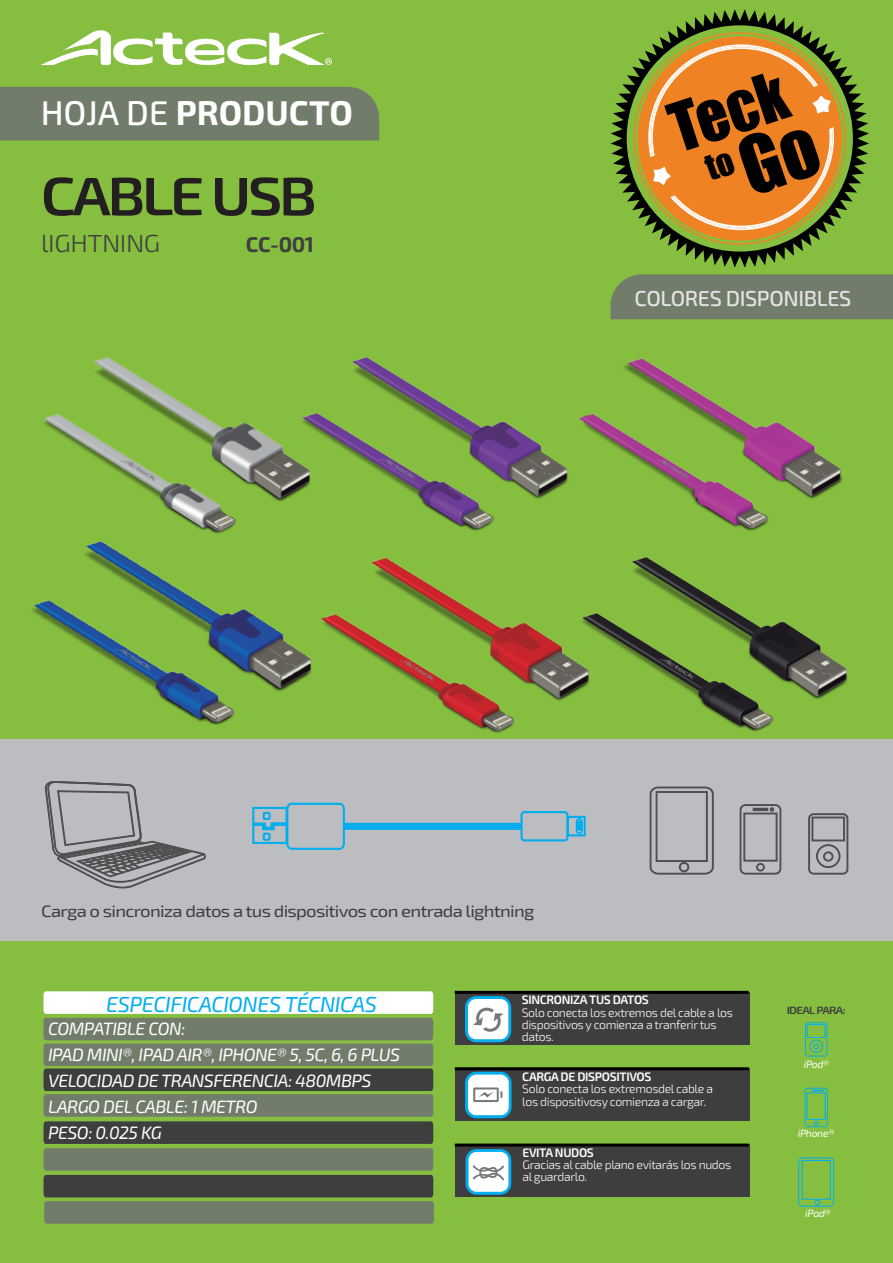
<style>
.page{position:relative;width:893px;height:1263px;background:#86bf40}
.page>*{position:absolute;margin:0;border:0;box-sizing:border-box;transform-origin:0 0}
.t1{font:62.7px "Impact";color:#000001}
.t2{font:600 54px "Exo 2.0";letter-spacing:-.06em;color:#231f20;scale:1.13 1}
.t3{font:700 34.35px "Exo 2.0";color:#fff}
.t4{font:300 24.6px "Exo 2.0";letter-spacing:-.02em;color:#3e3e3f;scale:1.07 1}
.t5{font:italic 21.75px "Exo 2.0";letter-spacing:-.02em;color:#00aeef}
.t6{font:500 21.6px "Exo 2.0";letter-spacing:-.02em;color:#e6e4e3}
.t7{font:700 21.3px "Exo 2.0";color:#3e3e3f}
.t8{font:italic 17.85px/26.1px "Exo 2.0";letter-spacing:-.03em;color:#fff}
.t9{font:16.5px "Exo 2.0";letter-spacing:-.04em;color:#3e3e3f;scale:1.13 1}
.t10{font:300 12.3px/12.3px "Exo 2.0";letter-spacing:-.03em;color:#fff}
.t11{font:600 12.3px "Exo 2.0";letter-spacing:-.03em;color:#fff}
.t12{font:italic 10.5px "Exo 2.0";letter-spacing:-.03em;color:#fff}
.t13{font:600 10.5px "Exo 2.0";letter-spacing:-.06em;color:#3e3e3f;scale:1.13 1}
.s1{font-weight:500}
</style>
<div class="page">
<div style="left:0;top:739px;width:893px;height:202px;background:#bcbdc0"></div>
<svg style="left:44px;top:991px;width:390px;height:233px;background:#737f66"></svg>
<div style="left:455px;top:992px;width:294px;height:52px;background:#3e3e3f"></div>
<hr style="left:455px;top:991px;width:294px;height:3px;background:#000">
<div style="left:455px;top:1068px;width:294px;height:52px;background:#3e3e3f"></div>
<hr style="left:455px;top:1067px;width:294px;height:3px;background:#000">
<div style="left:455px;top:1145px;width:294px;height:52px;background:#3e3e3f"></div>
<hr style="left:455px;top:1143px;width:294px;height:3px;background:#000">
<svg style="left:804px;top:1087px;width:24px;height:40px"></svg>
<svg style="left:798px;top:1157px;width:36px;height:50px"></svg>
<svg style="left:805px;top:1022px;width:23px;height:35px"></svg>
<svg style="left:465px;top:996px;width:46px;height:46px;background:#b2d6e4"></svg>
<svg style="left:465px;top:1072px;width:47px;height:46px;background:#b3d7e5"></svg>
<svg style="left:466px;top:1149px;width:45px;height:46px;background:#b3d7e5"></svg>
<svg style="left:45px;top:781px;width:161px;height:107px"></svg>
<svg style="left:740px;top:804px;width:41px;height:70px"></svg>
<svg style="left:650px;top:787px;width:64px;height:87px"></svg>
<svg style="left:808px;top:813px;width:40px;height:61px"></svg>
<svg style="left:252px;top:803px;width:93px;height:47px"></svg>
<div style="left:344px;top:823px;width:178px;height:6px;background:#00aeef;border:1px solid #00aeef"></div>
<svg style="left:521px;top:811px;width:65px;height:30px"></svg>
<img style="left:31px;top:541px;width:281px;height:184px">
<img style="left:43px;top:357px;width:256px;height:177px">
<img style="left:299px;top:357px;width:269px;height:174px">
<img style="left:591px;top:557px;width:257px;height:175px">
<img style="left:321px;top:557px;width:270px;height:176px">
<img style="left:578px;top:358px;width:265px;height:173px">
<div style="left:0;top:87px;width:379px;height:53px;background:#727c6b"></div>
<div style="left:610px;top:274px;width:283px;height:45px;background:#727c6b"></div>
<svg style="left:41px;top:30px;width:291px;height:35px"></svg>
<svg style="left:611px;top:9px;width:258px;height:259px"></svg>
<svg style="left:634px;top:32px;width:212px;height:213px"></svg>
<svg style="left:648px;top:44px;width:186px;height:186px;background:#e08b32"></svg>
<h3 class="t3" style="left:41px;top:93px;width:314px"><span class="s1">HOJA DE</span> PRODUCTO</h3>
<h2 class="t2" style="left:41px;top:164px;width:246px">CABLE USB</h2>
<h3 class="t4" style="left:41px;top:229px;width:113px">lIGHTNING</h3>
<h3 class="t7" style="left:246px;top:232px;width:70px">CC-001</h3>
<h1 class="t1" style="left:657px;top:83px;width:121px;rotate:-18deg">Teck</h1>
<h3 class="t6" style="left:635px;top:286px;width:218px">COLORES DISPONIBLES</h3>
<h3 class="t9" style="left:41px;top:901px;width:438px">Carga o sincroniza datos a tus dispositivos con entrada lightning</h3>
<h3 class="t5" style="left:106px;top:991px;width:272px">ESPECIFICACIONES TÉCNICAS</h3>
<h3 class="t8" style="left:48px;top:1015px;width:353px">COMPATIBLE CON:<br>IPAD MINI®, IPAD AIR®, IPHONE® 5, 5C, 6, 6 PLUS<br>VELOCIDAD DE TRANSFERENCIA: 480MBPS<br>LARGO DEL CABLE: 1 METRO<br>PESO: 0.025 KG</h3>
<p class="t11" style="left:522px;top:993px;width:129px">SINCRONIZA TUS DATOS</p>
<p class="t10" style="left:522px;top:1006px;width:213px">Solo conecta los extremos del cable a los dispositivos y comienza a tranferir tus datos.</p>
<p class="t11" style="left:522px;top:1069px;width:131px">CARGA DE DISPOSITIVOS</p>
<p class="t10" style="left:522px;top:1083px;width:192px">Solo conecta los extremosdel cable a los dispositivosy comienza a cargar.</p>
<p class="t11" style="left:522px;top:1145px;width:73px">EVITA NUDOS</p>
<p class="t10" style="left:522px;top:1159px;width:210px">Gracias al cable plano evitarás los nudos al guardarlo.</p>
<p class="t13" style="left:787px;top:1004px;width:54px">IDEAL PARA:</p>
<p class="t12" style="left:804px;top:1058px;width:27px">iPod®</p>
<p class="t12" style="left:798px;top:1127px;width:38px">iPhone®</p>
<p class="t12" style="left:805px;top:1207px;width:27px">iPad®</p>
</div>
